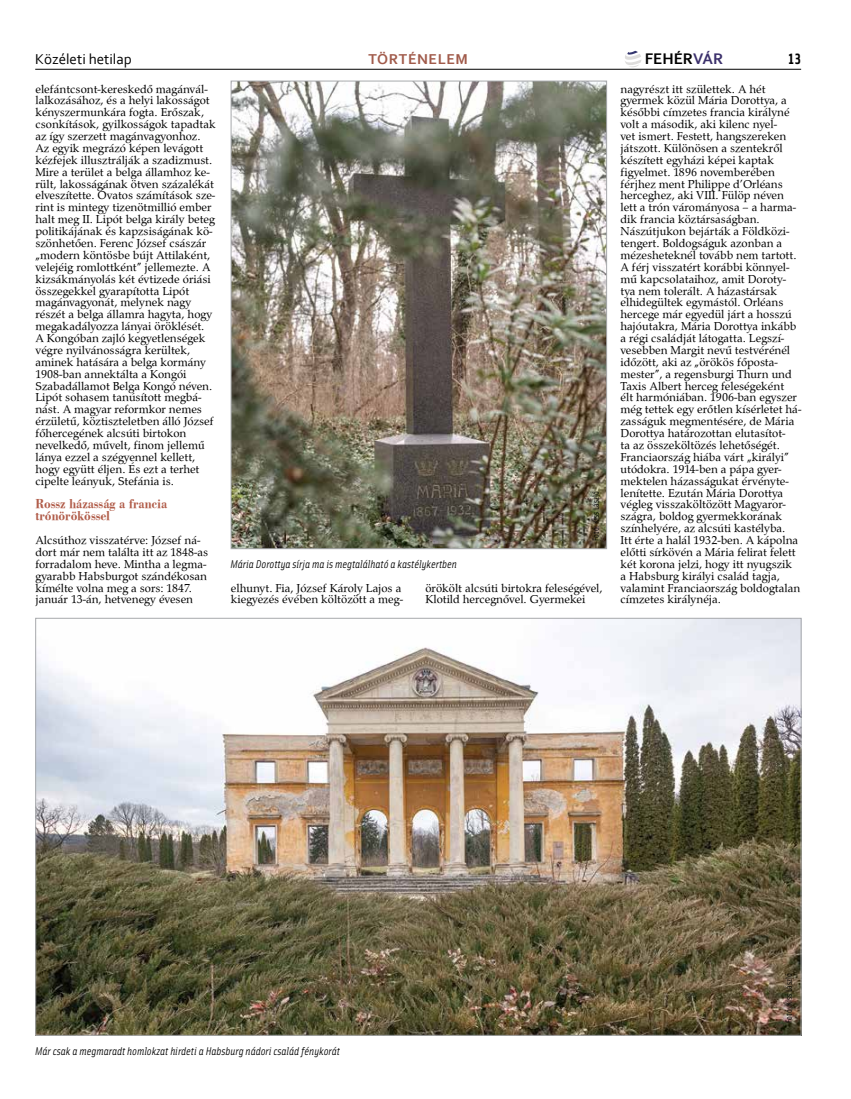
<style>
.page{position:relative;width:851px;height:1099px;background:#fff}
.page>*{position:absolute;margin:0;border:0;box-sizing:border-box;transform-origin:0 0}
.t1{font:700 16.12px "Corbel";color:#000}
.t2{font:15px "Corbel";color:#000}
.t3{font:700 15px "Corbel";letter-spacing:.04em;color:#a15b4b}
.t4{font:700 15px "Solex";color:#000}
.t5{font:700 13.75px/11.9px "Bodoni PFL";color:#b15d4a;scale:.9 1}
.t6{font:11.88px/11.9px "Palladius";color:#000}
.t7{font:italic 11.25px "Solex";color:#000}
.t8{font:8.75px "Solex";color:#000}
.s1{color:#3c316c}
</style>
<div class="page">
<hr style="left:35px;top:69px;width:766px;height:1px;background:#000">
<svg style="left:625px;top:51px;width:16px;height:16px"></svg>
<img style="left:37px;top:620px;width:762px;height:413px">
<img style="left:233px;top:83px;width:371px;height:464px">
<h1 class="t1" style="left:644px;top:48px;width:78px">FEHÉR<span class="s1">VÁR</span></h1>
<p class="t2" style="left:35px;top:49px;width:98px">Közéleti hetilap</p>
<p class="t3" style="left:368px;top:49px;width:101px">TÖRTÉNELEM</p>
<p class="t4" style="left:788px;top:49px;width:14px">13</p>
<p class="t6" style="left:35px;top:83px;width:182px">elefántcsont-kereskedő magánvál&shy;lalkozásához, és a helyi lakosságot kényszermunkára fogta. Erőszak, csonkítások, gyilkosságok tapadtak az így szerzett magánvagyonhoz.<br>Az egyik megrázó képen levágott kézfejek illusztrálják a szadizmust.<br>Mire a terület a belga államhoz ke&shy;rült, lakosságának ötven százalékát elveszítette. Óvatos számítások sze&shy;rint is mintegy tizenötmillió ember halt meg II. Lipót belga király beteg politikájának és kapzsiságának kö&shy;szönhetően. Ferenc József császár „modern köntösbe bújt Attilaként, velejéig romlottként” jellemezte. A kizsákmányolás két évtizede óriási összegekkel gyarapította Lipót magánvagyonát, melynek nagy részét a belga államra hagyta, hogy megakadályozza lányai öröklését.<br>A Kongóban zajló kegyetlenségek végre nyilvánosságra kerültek, aminek hatására a belga kormány 1908-ban annektálta a Kongói Szabadállamot Belga Kongó néven.<br>Lipót sohasem tanúsított megbá&shy;nást. A magyar reformkor nemes érzületű, köztiszteletben álló József főhercegének alcsúti birtokon nevelkedő, művelt, finom jellemű lánya ezzel a szégyennel kellett, hogy együtt éljen. És ezt a terhet cipelte leányuk, Stefánia is.</p>
<p class="t5" style="left:35px;top:497px;width:148px">Rossz házasság a francia trónörökössel</p>
<p class="t6" style="left:35px;top:534px;width:174px">Alcsúthoz visszatérve: József ná&shy;dort már nem találta itt az 1848-as forradalom heve. Mintha a legma&shy;gyarabb Habsburgot szándékosan kímélte volna meg a sors: 1847. január 13-án, hetvenegy évesen</p>
<p class="t7" style="left:230px;top:556px;width:228px">Mária Dorottya sírja ma is megtalálható a kastélykertben</p>
<p class="t8" style="left:590px;top:541px;width:51px;rotate:-90deg">Fotó: Kiss László</p>
<p class="t6" style="left:231px;top:581px;width:174px">elhunyt. Fia, József Károly Lajos a kiegyezés évében költözött a meg-</p>
<p class="t6" style="left:425px;top:581px;width:178px">örökölt alcsúti birtokra feleségével,<br>Klotild hercegnővel. Gyermekei</p>
<p class="t6" style="left:620px;top:83px;width:182px">nagyrészt itt születtek. A hét gyermek közül Mária Dorottya, a későbbi címzetes francia királyné volt a második, aki kilenc nyel-<br>vet ismert. Festett, hangszereken játszott. Különösen a szentekről készített egyházi képei kaptak figyelmet. 1896 novemberében férjhez ment Philippe d’Orléans herceghez, aki VIII. Fülöp néven lett a trón várományosa – a harma&shy;dik francia köztársaságban.<br>Nászútjukon bejárták a Földközi&shy;tengert. Boldogságuk azonban a mézesheteknél tovább nem tartott.<br>A férj visszatért korábbi könnyel&shy;mű kapcsolataihoz, amit Dorot - tya nem tolerált. A házastársak elhidegültek egymástól. Orléans hercege már egyedül járt a hosszú hajóutakra, Mária Dorottya inkább a régi családját látogatta. Legszí&shy;vesebben Margit nevű testvérénél időzött, aki az „örökös főposta&shy;mester”, a regensburgi Thurn und Taxis Albert herceg feleségeként<br>élt harmóniában. 1906-ban egyszer még tettek egy erőtlen kísérletet há&shy;zasságuk megmentésére, de Mária Dorottya határozottan elutasítot-<br>ta az összeköltözés lehetőségét.<br>Franciaország hiába várt „királyi” utódokra. 1914-ben a pápa gyer&shy;mektelen házasságukat érvényte&shy;lenítette. Ezután Mária Dorottya végleg visszaköltözött Magyaror&shy;szágra, boldog gyermekkorának színhelyére, az alcsúti kastélyba.<br>Itt érte a halál 1932-ben. A kápolna előtti sírkövén a Mária felirat felett két korona jelzi, hogy itt nyugszik<br>a Habsburg királyi család tagja, valamint Franciaország boldogtalan címzetes királynéja.</p>
<p class="t7" style="left:35px;top:1043px;width:306px">Már csak a megmaradt homlokzat hirdeti a Habsburg nádori család fénykorát</p>
<p class="t8" style="left:783px;top:1022px;width:51px;rotate:-90deg">Fotó: Kiss László</p>
</div>
